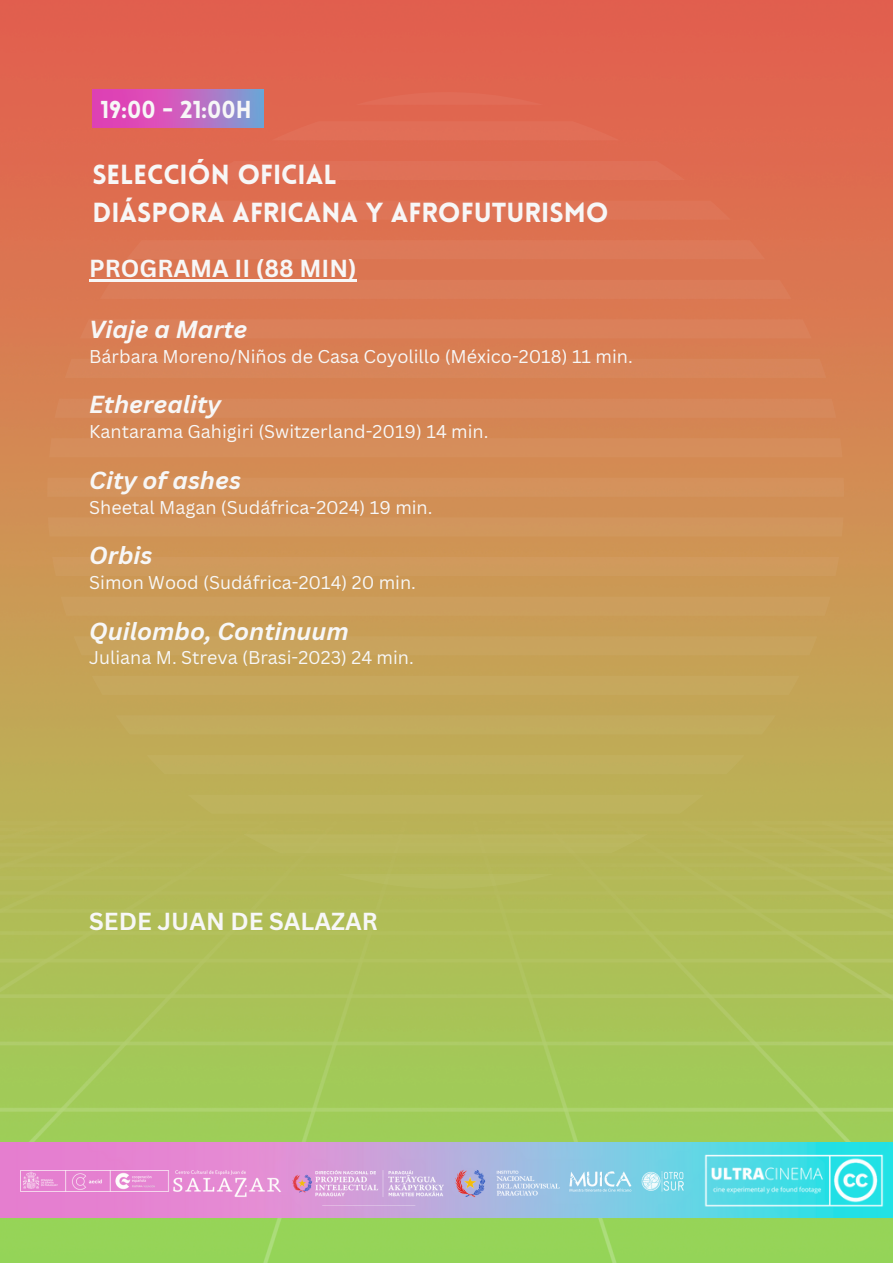
<style>
.page{position:relative;width:893px;height:1264px;background:#fff}
.page>*{position:absolute;margin:0;border:0;box-sizing:border-box;transform-origin:0 0}
.t1{font:900 27px "Lovelo";color:#f7f7f7}
.t2{font:italic 700 24px "Canva Sans";color:#f7f7f7}
.t3{font:700 24px "Canva Sans";color:#f7f7f7}
.t4{font:900 24px "Lovelo";color:#f7f7f7}
.t5{font:18px "Canva Sans";color:#f7f7f7}
</style>
<div class="page">
<img style="left:0;top:0;width:892px;height:822px">
<div style="left:116px;top:715px;width:659px;height:19px;background:#c3ab5d"></div>
<div style="left:61px;top:596px;width:769px;height:19px;background:#cc9e5d"></div>
<div style="left:92px;top:675px;width:707px;height:20px;background:#c6a85d"></div>
<div style="left:74px;top:636px;width:743px;height:19px;background:#c9a35d"></div>
<div style="left:187px;top:794px;width:517px;height:19px;background:#beb35d"></div>
<div style="left:160px;top:200px;width:570px;height:20px;background:#de7457"></div>
<div style="left:47px;top:477px;width:797px;height:20px;background:#d5925c"></div>
<div style="left:146px;top:755px;width:598px;height:19px;background:#c0af5d"></div>
<div style="left:100px;top:280px;width:691px;height:19px;background:#db7c59"></div>
<div style="left:206px;top:161px;width:479px;height:19px;background:#e07157"></div>
<div style="left:126px;top:240px;width:639px;height:19px;background:#dd7959"></div>
<div style="left:271px;top:121px;width:349px;height:19px;background:#e16e57"></div>
<div style="left:52px;top:557px;width:787px;height:19px;background:#cf9a5c"></div>
<div style="left:80px;top:319px;width:731px;height:19px;background:#db815a"></div>
<div style="left:49px;top:438px;width:793px;height:19px;background:#d68e5b"></div>
<div style="left:48px;top:517px;width:795px;height:19px;background:#d2975d"></div>
<div style="left:55px;top:398px;width:781px;height:20px;background:#d7885b"></div>
<div style="left:65px;top:359px;width:761px;height:19px;background:#d8855a"></div>
<div style="left:355px;top:92px;width:188px;height:13px;background:#e16c57"></div>
<img style="left:0;top:822px;width:892px;height:440px">
<img style="left:93px;top:89px;width:170px;height:38px">
<hr style="left:89px;top:280px;width:268px;height:2px;background:#f7f7f7">
<img style="left:0;top:1142px;width:689px;height:75px">
<img style="left:4px;top:1147px;width:558px;height:58px">
<img style="left:563px;top:1166px;width:125px;height:32px">
<img style="left:689px;top:1142px;width:203px;height:79px">
<p class="t4" style="left:100px;top:100px;width:153px">19:00 - 21:00H</p>
<p class="t1" style="left:92px;top:164px;width:246px">SELECCIÓN OFICIAL</p>
<p class="t1" style="left:92px;top:201px;width:517px">DIÁSPORA AFRICANA Y AFROFUTURISMO</p>
<p class="t3" style="left:89px;top:252px;width:269px">PROGRAMA II (88 MIN)</p>
<p class="t2" style="left:89px;top:312px;width:160px">Viaje a Marte</p>
<p class="t5" style="left:89px;top:343px;width:545px">Bárbara Moreno/Niños de Casa Coyolillo (México-2018) 11 min.</p>
<p class="t2" style="left:89px;top:388px;width:133px">Ethereality</p>
<p class="t5" style="left:89px;top:419px;width:400px">Kantarama Gahigiri (Switzerland-2019) 14 min.</p>
<p class="t2" style="left:89px;top:463px;width:153px">City of ashes</p>
<p class="t5" style="left:89px;top:494px;width:345px">Sheetal Magan (Sudáfrica-2024) 19 min.</p>
<p class="t2" style="left:89px;top:538px;width:65px">Orbis</p>
<p class="t5" style="left:89px;top:569px;width:328px">Simon Wood (Sudáfrica-2014) 20 min.</p>
<p class="t2" style="left:89px;top:614px;width:261px">Quilombo, Continuum</p>
<p class="t5" style="left:89px;top:645px;width:326px">Juliana M. Streva (Brasi-2023) 24 min.</p>
<p class="t3" style="left:89px;top:904px;width:290px">SEDE JUAN DE SALAZAR</p>
</div>
